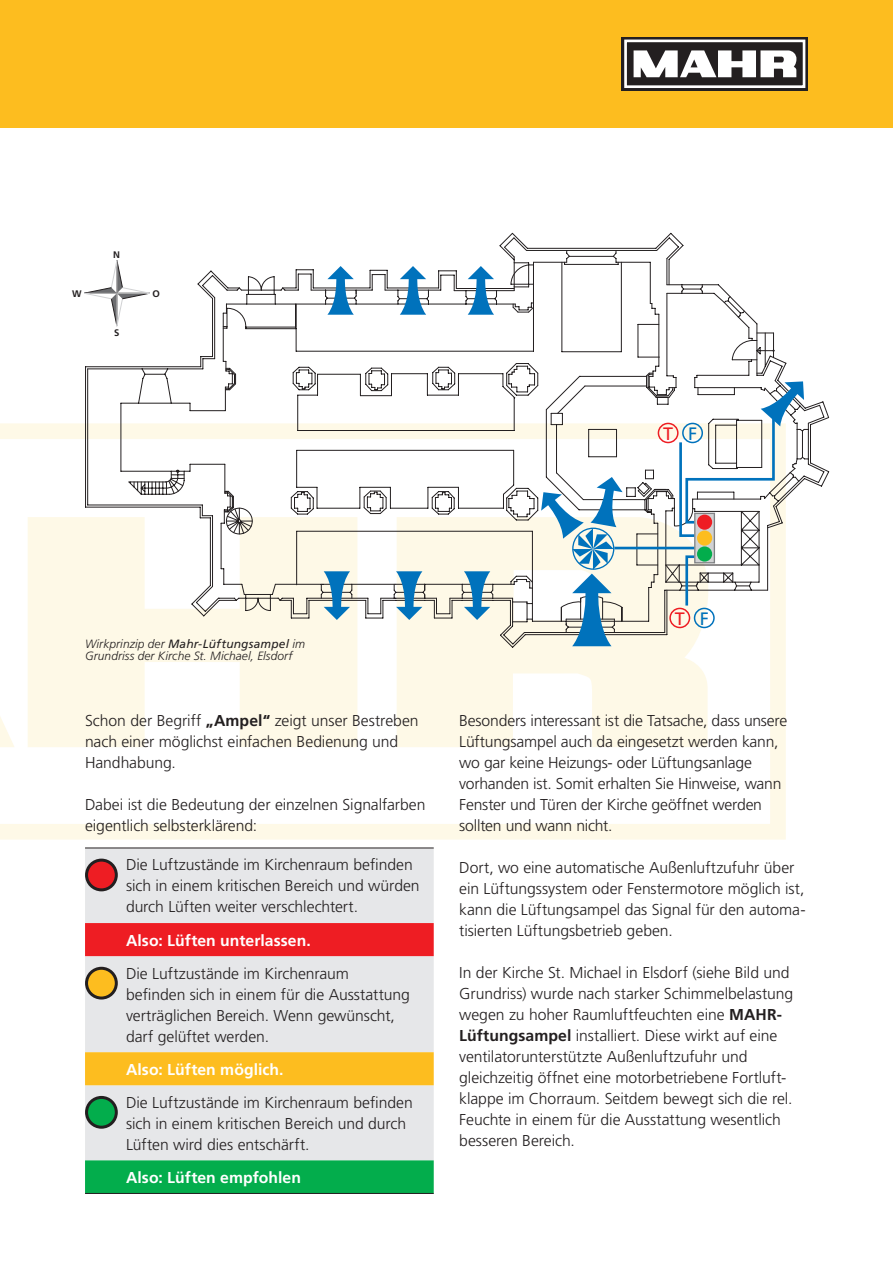
<style>
.page{position:relative;width:893px;height:1263px;background:#fff}
.page>*{position:absolute;margin:0;border:0;box-sizing:border-box;transform-origin:0 0}
.t1{font:18px "Frutiger LT";color:#ee1d23}
.t2{font:300 15.75px/21px "Frutiger LT";letter-spacing:-.005em;color:#231f20}
.t3{font:700 15.75px "Frutiger LT";letter-spacing:.005em;color:#fff}
.t4{font:italic 300 12px/12px "Frutiger LT";letter-spacing:.005em;color:#231f20}
.t5{font:700 9.6px "Frutiger LT";color:#231f20}
.s1{color:#0072bc}
.s2{font-weight:400}
.s3{font-weight:700}
</style>
<div class="page">
<svg style="left:0;top:423px;width:786px;height:416px"></svg>
<div style="left:0;top:0;width:893px;height:128px;background:#fdbd1f"></div>
<div style="left:622px;top:37px;width:186px;height:54px;background:#231f20"></div>
<svg style="left:634px;top:50px;width:162px;height:27px"></svg>
<div style="left:624px;top:40px;width:181px;height:48px;border:3px solid #fff"></div>
<div style="left:85px;top:849px;width:349px;height:311px;background:#e6e7e9"></div>
<div style="left:85px;top:923px;width:349px;height:33px;background:#ee1d23"></div>
<div style="left:85px;top:1052px;width:349px;height:33px;background:#fdbd1f"></div>
<div style="left:85px;top:1160px;width:349px;height:33px;background:#03ad4c"></div>
<hr style="left:85px;top:848px;width:41px;height:1px;background:#231f20">
<hr style="left:126px;top:848px;width:308px;height:1px;background:#231f20">
<hr style="left:85px;top:1193px;width:41px;height:1px;background:#231f20">
<hr style="left:126px;top:1193px;width:308px;height:1px;background:#231f20">
<div style="left:87px;top:860px;width:29px;height:30px;background:#ee1d23;border-radius:50%"></div>
<div style="left:85px;top:859px;width:33px;height:32px;border:3px solid #231f20;border-radius:50%"></div>
<div style="left:87px;top:968px;width:29px;height:30px;background:#fdbd1f;border-radius:50%"></div>
<div style="left:85px;top:967px;width:33px;height:32px;border:3px solid #231f20;border-radius:50%"></div>
<div style="left:87px;top:1097px;width:29px;height:30px;background:#03ad4c;border-radius:50%"></div>
<div style="left:85px;top:1096px;width:33px;height:33px;border:3px solid #231f20;border-radius:50%"></div>
<svg style="left:499px;top:232px;width:185px;height:37px"></svg>
<svg style="left:85px;top:269px;width:745px;height:380px"></svg>
<svg style="left:87px;top:362px;width:589px;height:223px"></svg>
<div style="left:694px;top:513px;width:21px;height:50px;background:#d1d2d4;border:1px solid #808285"></div>
<div style="left:697px;top:530px;width:15px;height:16px;background:#fdbd1f;border-radius:50%"></div>
<div style="left:697px;top:546px;width:15px;height:16px;background:#03ad4c;border-radius:50%"></div>
<hr style="left:614px;top:547px;width:80px;height:2px;background:#0072bc">
<svg style="left:684px;top:554px;width:13px;height:54px"></svg>
<svg style="left:324px;top:571px;width:26px;height:49px"></svg>
<svg style="left:327px;top:266px;width:27px;height:49px"></svg>
<svg style="left:396px;top:571px;width:26px;height:49px"></svg>
<svg style="left:400px;top:266px;width:26px;height:49px"></svg>
<svg style="left:464px;top:571px;width:26px;height:49px"></svg>
<svg style="left:468px;top:266px;width:26px;height:49px"></svg>
<svg style="left:541px;top:477px;width:82px;height:169px"></svg>
<svg style="left:645px;top:295px;width:164px;height:243px"></svg>
<div style="left:658px;top:423px;width:21px;height:20px;border:2px solid #ee1d23;border-radius:50%"></div>
<div style="left:682px;top:423px;width:21px;height:20px;border:2px solid #0072bc;border-radius:50%"></div>
<div style="left:669px;top:608px;width:21px;height:20px;border:2px solid #ee1d23;border-radius:50%"></div>
<div style="left:694px;top:608px;width:21px;height:20px;border:2px solid #0072bc;border-radius:50%"></div>
<p class="t5" style="left:113px;top:249px;width:8px">N</p>
<p class="t5" style="left:72px;top:288px;width:11px">W</p>
<p class="t5" style="left:153px;top:288px;width:9px">O</p>
<p class="t5" style="left:114px;top:327px;width:7px">S</p>
<p class="t1" style="left:663px;top:423px;width:36px">T <span class="s1">F</span></p>
<p class="t4" style="left:85px;top:638px;width:222px">Wirkprinzip der <span class="s2">Mahr-Lüftungsampel</span> im<br>Grundriss der Kirche St. Michael, Elsdorf</p>
<p class="t2" style="left:85px;top:710px;width:335px">Schon der Begriff <span class="s3">„Ampel“</span> zeigt unser Bestreben nach einer möglichst einfachen Bedienung und<br>Handhabung.</p>
<p class="t2" style="left:85px;top:794px;width:342px">Dabei ist die Bedeutung der einzelnen Signalfarben eigentlich selbsterklärend:</p>
<p class="t2" style="left:126px;top:855px;width:295px">Die Luftzustände im Kirchenraum befinden sich in einem kritischen Bereich und würden durch Lüften weiter verschlechtert.</p>
<p class="t3" style="left:126px;top:931px;width:186px">Also: Lüften unterlassen.</p>
<p class="t2" style="left:126px;top:963px;width:285px">Die Luftzustände im Kirchenraum befinden sich in einem für die Ausstattung verträglichen Bereich. Wenn gewünscht, darf gelüftet werden.</p>
<p class="t3" style="left:126px;top:1060px;width:159px">Also: Lüften möglich.</p>
<p class="t2" style="left:126px;top:1092px;width:288px">Die Luftzustände im Kirchenraum befinden sich in einem kritischen Bereich und durch<br>Lüften wird dies entschärft.</p>
<p class="t3" style="left:126px;top:1168px;width:177px">Also: Lüften empfohlen</p>
<p class="t1" style="left:675px;top:608px;width:36px">T <span class="s1">F</span></p>
<p class="t2" style="left:459px;top:710px;width:330px">Besonders interessant ist die Tatsache, dass unsere Lüftungsampel auch da eingesetzt werden kann, wo gar keine Heizungs- oder Lüftungsanlage vorhanden ist. Somit erhalten Sie Hinweise, wann Fenster und Türen der Kirche geöffnet werden sollten und wann nicht.</p>
<p class="t2" style="left:459px;top:857px;width:348px">Dort, wo eine automatische Außenluftzufuhr über ein Lüftungssystem oder Fenstermotore möglich ist, kann die Lüftungsampel das Signal für den automa&shy;tisierten Lüftungsbetrieb geben.</p>
<p class="t2" style="left:459px;top:962px;width:336px">In der Kirche St. Michael in Elsdorf (siehe Bild und Grundriss) wurde nach starker Schimmelbelastung wegen zu hoher Raumluftfeuchten eine <span class="s3">MAHR-Lüftungsampel</span> installiert. Diese wirkt auf eine ventilatorunterstützte Außenluftzufuhr und gleichzeitig öffnet eine motorbetriebene Fortluft&shy;klappe im Chorraum. Seitdem bewegt sich die rel.<br>Feuchte in einem für die Ausstattung wesentlich besseren Bereich.</p>
</div>
